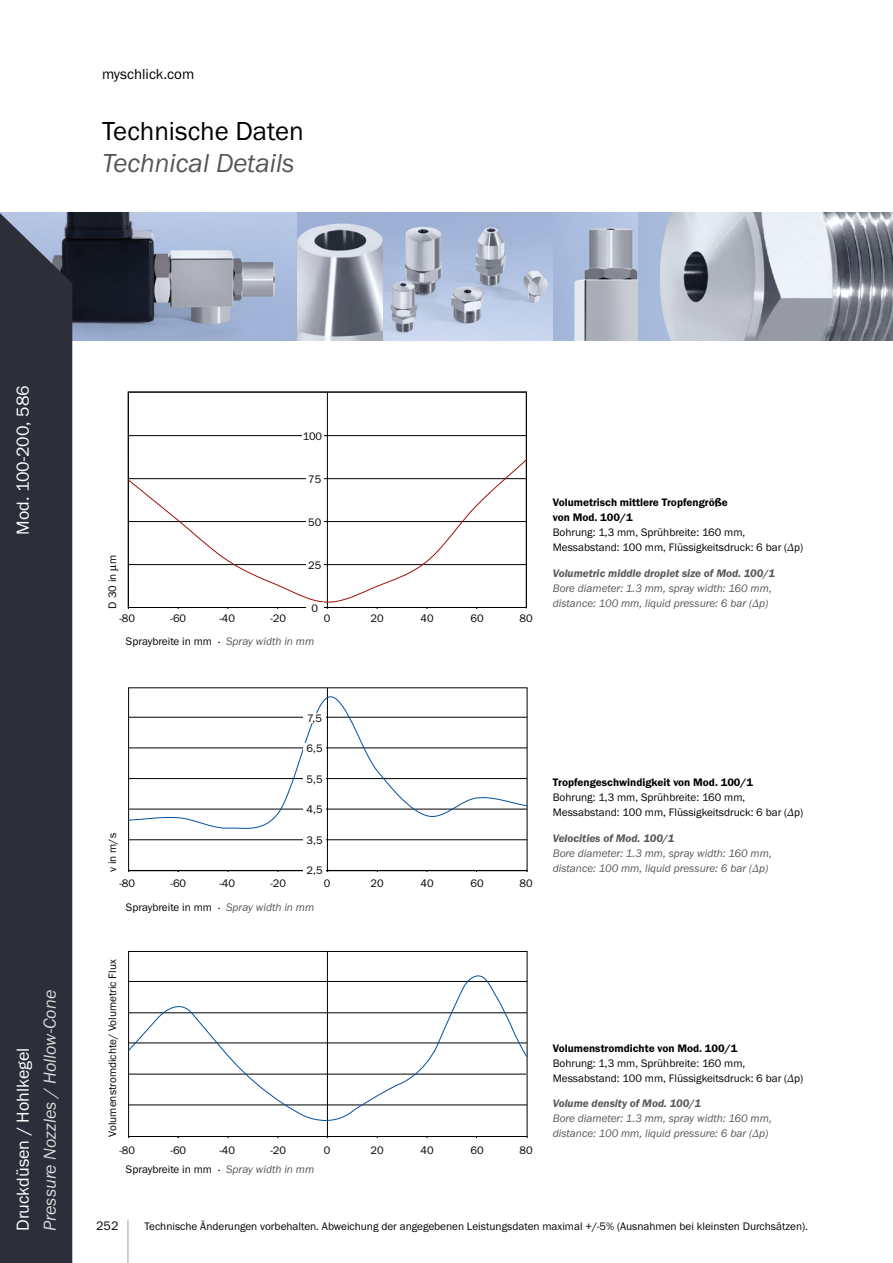
<style>
.page{position:relative;width:893px;height:1263px;background:#fff}
.page>*{position:absolute;margin:0;border:0;box-sizing:border-box;transform-origin:0 0}
.t1{font:italic 27px "Franklin Gothic Itc T";color:#575756}
.t2{font:27px "Franklin Gothic Itc T";color:#000}
.t3{font:18px "Franklin Gothic Itc T";color:#fff}
.t4{font:italic 18px "Franklin Gothic Itc T";color:#dadada}
.t5{font:15px "Franklin Gothic Itc T";color:#000}
.t6{font:12.75px "Franklin Gothic Itc T";color:#000}
.t7{font:11.25px/15px "Franklin Gothic Itc T";color:#000}
.t8{font:italic 11.25px/15px "Franklin Gothic Itc T";color:#575756}
.t9{font:600 11.25px/15px "Franklin Gothic Itc T";color:#000}
.t10{font:italic 600 11.25px "Franklin Gothic Itc T";color:#575756}
.s1{color:#fff}
.s2{font-style:italic;color:#575756}
.s3{font-family:"Source Serif Variable";font-style:italic}
.s4{font-family:"Source Serif Variable"}
</style>
<div class="page">
<img style="left:72px;top:213px;width:821px;height:127px">
<hr style="left:327px;top:688px;width:1px;height:183px;background:#000">
<div style="left:128px;top:951px;width:399px;height:186px;border:1px solid #000"></div>
<hr style="left:128px;top:435px;width:398px;height:1px;background:#000">
<div style="left:128px;top:392px;width:399px;height:216px;border:1px solid #000"></div>
<hr style="left:327px;top:392px;width:1px;height:215px;background:#000">
<svg style="left:127px;top:458px;width:400px;height:145px"></svg>
<div style="left:306px;top:603px;width:17px;height:9px;background:#fff"></div>
<div style="left:306px;top:560px;width:17px;height:9px;background:#fff"></div>
<div style="left:306px;top:517px;width:17px;height:9px;background:#fff"></div>
<div style="left:306px;top:474px;width:17px;height:9px;background:#fff"></div>
<div style="left:302px;top:432px;width:21px;height:9px;background:#fff"></div>
<hr style="left:129px;top:870px;width:398px;height:1px;background:#000">
<hr style="left:129px;top:839px;width:398px;height:1px;background:#000">
<hr style="left:129px;top:688px;width:398px;height:1px;background:#000">
<svg style="left:128px;top:696px;width:400px;height:133px"></svg>
<div style="left:303px;top:866px;width:23px;height:9px;background:#fff"></div>
<div style="left:303px;top:835px;width:23px;height:9px;background:#fff"></div>
<div style="left:303px;top:804px;width:23px;height:10px;background:#fff"></div>
<div style="left:303px;top:774px;width:23px;height:10px;background:#fff"></div>
<div style="left:303px;top:743px;width:23px;height:10px;background:#fff"></div>
<div style="left:303px;top:714px;width:23px;height:9px;background:#fff"></div>
<hr style="left:327px;top:951px;width:1px;height:185px;background:#000">
<svg style="left:128px;top:966px;width:400px;height:164px"></svg>
<div style="left:0;top:212px;width:72px;height:1051px;background:#2c2e39"></div>
<hr style="left:128px;top:1220px;width:1px;height:43px;background:#9d9d9c">
<h3 class="t5" style="left:102px;top:65px;width:94px">myschlick.com</h3>
<h1 class="t2" style="left:102px;top:115px;width:203px">Technische Daten</h1>
<h1 class="t1" style="left:102px;top:147px;width:194px">Technical Details</h1>
<h2 class="t3" style="left:12px;top:535px;width:151px;rotate:-90deg">Mod. 100-200, 586</h2>
<h2 class="t3" style="left:12px;top:1231px;width:185px;rotate:-90deg">Druckdüsen / Hohlkegel</h2>
<h2 class="t4" style="left:39px;top:1231px;width:242px;rotate:-90deg">Pressure Nozzles / Hollow-Cone</h2>
<p class="t7" style="left:303px;top:429px;width:21px">100</p>
<p class="t7" style="left:308px;top:471px;width:15px">75</p>
<p class="t7" style="left:105px;top:608px;width:55px;rotate:-90deg">D 30 in µm</p>
<p class="t7" style="left:120px;top:611px;width:17px"><span class="s1">-</span>80</p>
<p class="t7" style="left:171px;top:611px;width:17px"><span class="s1">-</span>60</p>
<p class="t7" style="left:219px;top:611px;width:17px"><span class="s1">-</span>40</p>
<p class="t7" style="left:270px;top:611px;width:17px">-20</p>
<p class="t7" style="left:308px;top:514px;width:15px">50</p>
<p class="t7" style="left:308px;top:558px;width:15px">25</p>
<p class="t7" style="left:311px;top:600px;width:8px">0</p>
<p class="t7" style="left:324px;top:611px;width:8px">0</p>
<p class="t7" style="left:126px;top:634px;width:190px">Spraybreite in mm . <span class="s2">Spray width in mm</span></p>
<p class="t7" style="left:371px;top:611px;width:15px">20</p>
<p class="t7" style="left:421px;top:611px;width:15px">40</p>
<p class="t7" style="left:470px;top:611px;width:15px">60</p>
<p class="t7" style="left:519px;top:611px;width:15px">80</p>
<p class="t9" style="left:553px;top:495px;width:177px">Volumetrisch mittlere Tropfengröße von Mod. 100/1</p>
<p class="t7" style="left:553px;top:525px;width:252px">Bohrung: 1,3 mm, Sprühbreite: 160 mm,<br>Messabstand: 100 mm, Flüssigkeitsdruck: 6 bar (<span class="s3">∆</span>p)</p>
<p class="t10" style="left:553px;top:567px;width:224px">Volumetric middle droplet size of Mod. 100/1</p>
<p class="t8" style="left:553px;top:580px;width:221px">Bore diameter: 1.3 mm, spray width: 160 mm, distance: 100 mm, liquid pressure: 6 bar (<span class="s4">∆</span>p)</p>
<p class="t7" style="left:307px;top:711px;width:16px">7,5</p>
<p class="t7" style="left:307px;top:741px;width:17px">6,5</p>
<p class="t7" style="left:307px;top:772px;width:17px">5,5</p>
<p class="t7" style="left:105px;top:872px;width:40px;rotate:-90deg">v in m/s</p>
<p class="t7" style="left:120px;top:875px;width:17px"><span class="s1">-</span>80</p>
<p class="t7" style="left:171px;top:875px;width:17px"><span class="s1">-</span>60</p>
<p class="t7" style="left:219px;top:875px;width:17px"><span class="s1">-</span>40</p>
<p class="t7" style="left:270px;top:875px;width:17px">-20</p>
<p class="t7" style="left:307px;top:801px;width:17px">4,5</p>
<p class="t7" style="left:307px;top:832px;width:17px">3,5</p>
<p class="t7" style="left:307px;top:863px;width:17px">2,5</p>
<p class="t7" style="left:324px;top:875px;width:8px">0</p>
<p class="t7" style="left:126px;top:899px;width:190px">Spraybreite in mm . <span class="s2">Spray width in mm</span></p>
<p class="t7" style="left:105px;top:1137px;width:179px;rotate:-90deg">Volumenstromdichte/ Volumetric Flux</p>
<p class="t7" style="left:371px;top:875px;width:15px">20</p>
<p class="t7" style="left:421px;top:875px;width:15px">40</p>
<p class="t7" style="left:470px;top:875px;width:15px">60</p>
<p class="t7" style="left:519px;top:875px;width:15px">80</p>
<p class="t7" style="left:120px;top:1142px;width:17px"><span class="s1">-</span>80</p>
<p class="t7" style="left:171px;top:1142px;width:17px"><span class="s1">-</span>60</p>
<p class="t7" style="left:219px;top:1142px;width:17px"><span class="s1">-</span>40</p>
<p class="t7" style="left:270px;top:1142px;width:17px">-20</p>
<p class="t7" style="left:324px;top:1142px;width:8px">0</p>
<p class="t7" style="left:371px;top:1142px;width:15px">20</p>
<p class="t7" style="left:421px;top:1142px;width:15px">40</p>
<p class="t7" style="left:470px;top:1142px;width:15px">60</p>
<p class="t7" style="left:519px;top:1142px;width:15px">80</p>
<p class="t7" style="left:126px;top:1162px;width:190px">Spraybreite in mm . <span class="s2">Spray width in mm</span></p>
<p class="t9" style="left:553px;top:774px;width:202px">Tropfengeschwindigkeit von Mod. 100/1</p>
<p class="t7" style="left:553px;top:789px;width:252px">Bohrung: 1,3 mm, Sprühbreite: 160 mm,<br>Messabstand: 100 mm, Flüssigkeitsdruck: 6 bar (<span class="s3">∆</span>p)</p>
<p class="t10" style="left:553px;top:831px;width:123px">Velocities of Mod. 100/1</p>
<p class="t8" style="left:553px;top:845px;width:221px">Bore diameter: 1.3 mm, spray width: 160 mm, distance: 100 mm, liquid pressure: 6 bar (<span class="s4">∆</span>p)</p>
<p class="t9" style="left:553px;top:1040px;width:186px">Volumenstromdichte von Mod. 100/1</p>
<p class="t7" style="left:553px;top:1055px;width:252px">Bohrung: 1,3 mm, Sprühbreite: 160 mm,<br>Messabstand: 100 mm, Flüssigkeitsdruck: 6 bar (<span class="s3">∆</span>p)</p>
<p class="t10" style="left:553px;top:1097px;width:150px">Volume density of Mod. 100/1</p>
<p class="t8" style="left:553px;top:1111px;width:221px">Bore diameter: 1.3 mm, spray width: 160 mm, distance: 100 mm, liquid pressure: 6 bar (<span class="s4">∆</span>p)</p>
<p class="t6" style="left:96px;top:1219px;width:24px">252</p>
<p class="t7" style="left:145px;top:1219px;width:665px">Technische Änderungen vorbehalten. Abweichung der angegebenen Leistungsdaten maximal +/-5% (Ausnahmen bei kleinsten Durchsätzen).</p>
</div>
